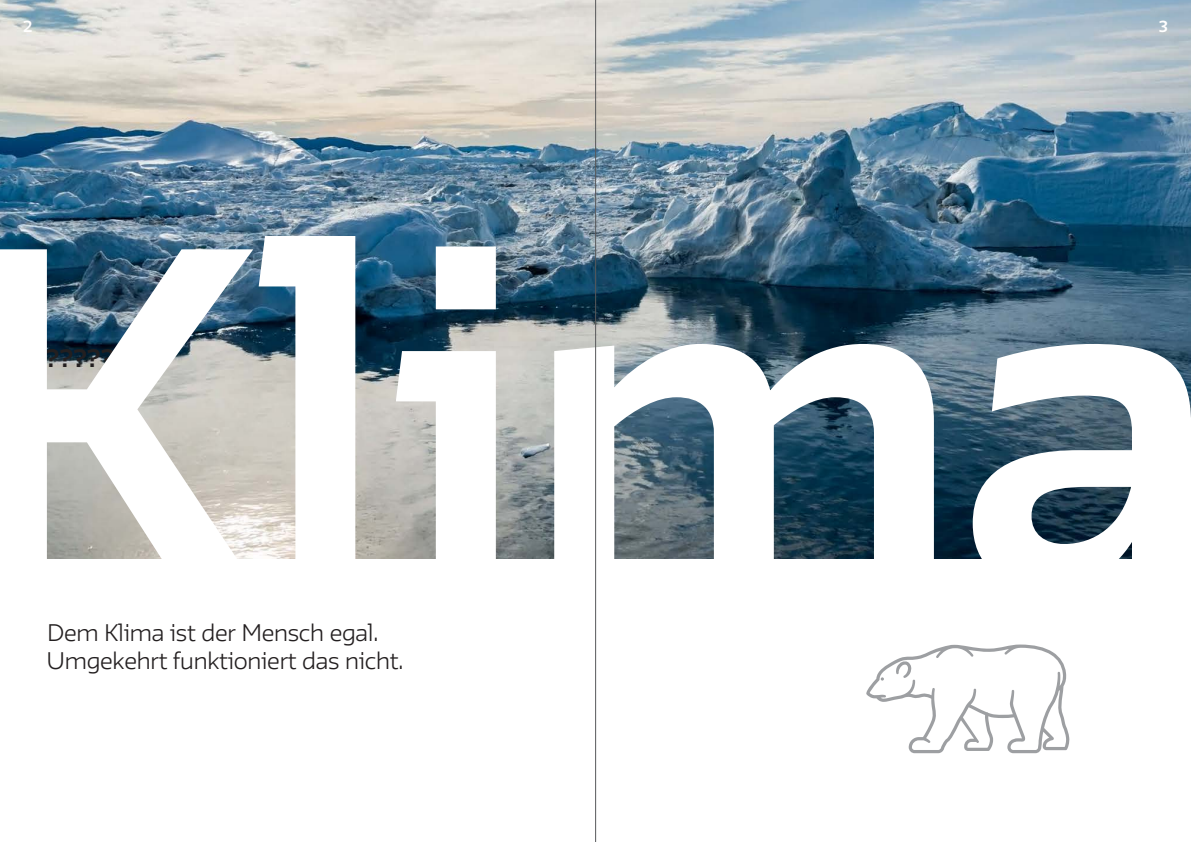
<style>
.page{position:relative;width:1191px;height:842px;background:#fff}
.page>*{position:absolute;margin:0;border:0;box-sizing:border-box;transform-origin:0 0}
.t1{font:700 416.7px "GLS Irma";letter-spacing:-.005em;color:#fff}
.t2{font:700 22px "GLS Irma";color:#231f20}
.t3{font:300 21px/28px "GLS Irma";letter-spacing:-.01em;color:#231f20}
.t4{font:700 14px "GLS Irma";color:#fff}
</style>
<div class="page">
<img style="left:0;top:0;width:1191px;height:558px">
<svg style="left:866px;top:644px;width:203px;height:109px"></svg>
<hr style="left:595px;top:0;width:1px;height:842px;background:#57585a">
<p class="t4" style="left:23px;top:17px;width:11px">2</p>
<p class="t4" style="left:1158px;top:17px;width:11px">3</p>
<h1 class="t1" style="left:-54px;top:141px;width:1274px">Klima</h1>
<p class="t2" style="left:46px;top:344px;width:98px">???????</p>
<p class="t3" style="left:47px;top:618px;width:358px">Dem Klima ist der Mensch egal.<br>Umgekehrt funktioniert das nicht.</p>
</div>
